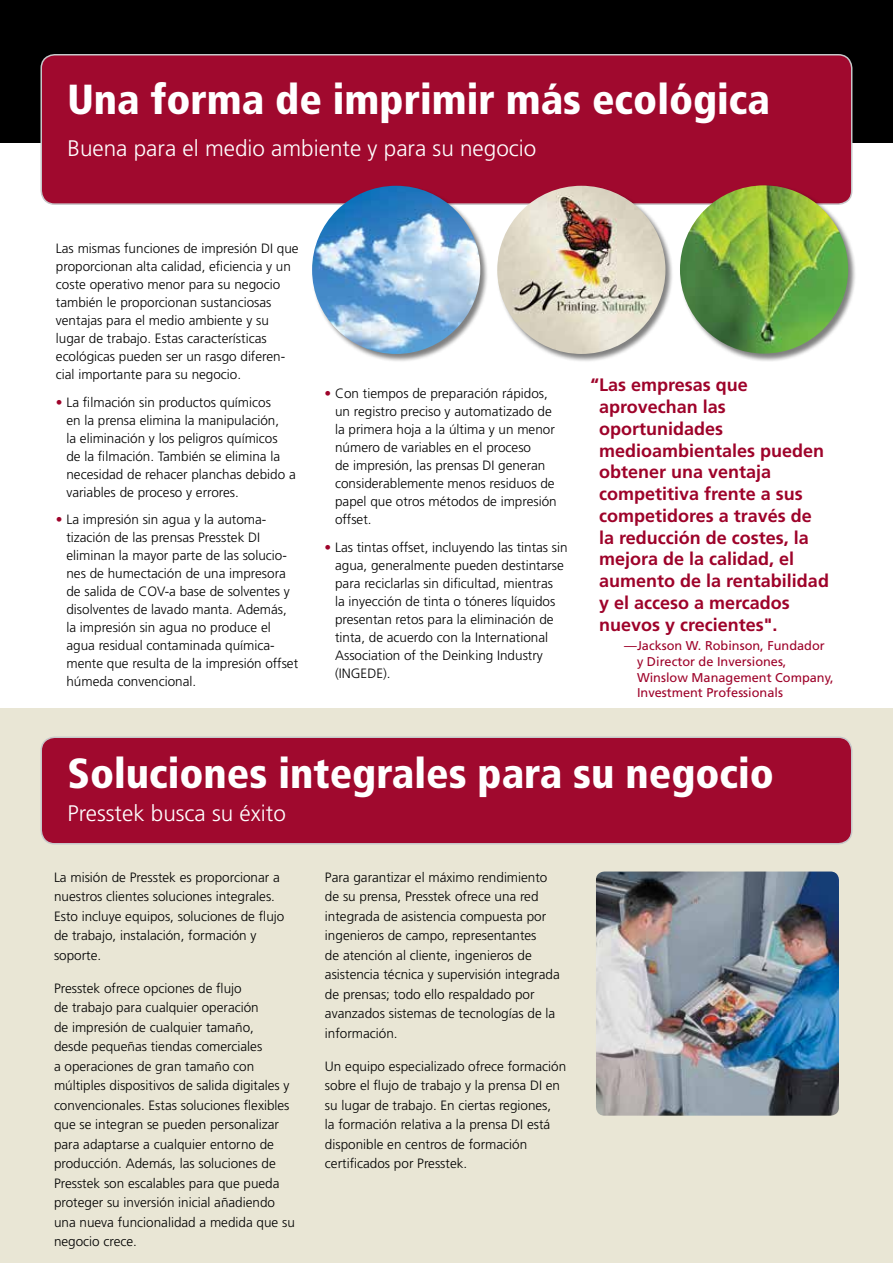
<style>
.page{position:relative;width:893px;height:1263px;background:#fff}
.page>*{position:absolute;margin:0;border:0;box-sizing:border-box;transform-origin:0 0}
.t1{font:900 condensed 42px "Frutiger LT Std";color:#fff}
.t2{font:300 22.5px "Frutiger LT Std";color:#fff}
.t3{font:700 18px/21.8px "Frutiger LT Std";color:#9e032a}
.t4{font:300 13.5px/18px "Frutiger LT Std";color:#000}
.t5{font:12.75px/15.8px "Frutiger LT Std";color:#9e032a}
.s1{color:#9e032a}
</style>
<div class="page">
<div style="left:0;top:708px;width:893px;height:555px;background:#e9e6d5"></div>
<div style="left:0;top:0;width:893px;height:142px;background:#000"></div>
<div style="left:41px;top:55px;width:811px;height:149px;background:#a0092e;border-radius:14px"></div>
<div style="left:40px;top:54px;width:812px;height:151px;border:2px solid #c7c8ca;border-radius:14px"></div>
<div style="left:311px;top:185px;width:178px;height:178px;background:#000;opacity:.5"></div>
<img style="left:312px;top:186px;width:168px;height:168px;border-radius:84px">
<div style="left:496px;top:185px;width:178px;height:178px;background:#000;opacity:.5"></div>
<img style="left:497px;top:186px;width:168px;height:168px;border-radius:84px">
<div style="left:679px;top:185px;width:178px;height:177px;background:#000;opacity:.5"></div>
<img style="left:680px;top:185px;width:168px;height:169px;border-radius:84px">
<div style="left:41px;top:737px;width:811px;height:107px;background:#a0092e;border-radius:14px"></div>
<div style="left:40px;top:736px;width:812px;height:108px;border:2px solid #c7c8ca;border-radius:14px"></div>
<img style="left:596px;top:871px;width:243px;height:245px">
<h1 class="t1" style="left:68px;top:74px;width:704px">Una forma de imprimir más ecológica</h1>
<h2 class="t2" style="left:68px;top:135px;width:470px">Buena para el medio ambiente y para su negocio</h2>
<p class="t4" style="left:56px;top:240px;width:244px">Las mismas funciones de impresión DI que proporcionan alta calidad, eficiencia y un coste operativo menor para su negocio también le proporcionan sustanciosas ventajas para el medio ambiente y su lugar de trabajo. Estas características ecológicas pueden ser un rasgo diferen&shy;cial importante para su negocio.</p>
<p class="t4" style="left:66px;top:393px;width:231px;text-indent:-11px"><span class="s1">•</span> La filmación sin productos químicos<br>en la prensa elimina la manipulación,<br>la eliminación y los peligros químicos<br>de la filmación. También se elimina la necesidad de rehacer planchas debido a variables de proceso y errores.</p>
<p class="t4" style="left:66px;top:510px;width:233px;text-indent:-11px"><span class="s1">•</span> La impresión sin agua y la automa&shy;tización de las prensas Presstek DI eliminan la mayor parte de las solucio&shy;nes de humectación de una impresora de salida de COV-a base de solventes y disolventes de lavado manta. Además, la impresión sin agua no produce el agua residual contaminada química&shy;mente que resulta de la impresión offset húmeda convencional.</p>
<p class="t4" style="left:335px;top:385px;width:223px;text-indent:-11px"><span class="s1">•</span> Con tiempos de preparación rápidos, un registro preciso y automatizado de la primera hoja a la última y un menor número de variables en el proceso<br>de impresión, las prensas DI generan considerablemente menos residuos de papel que otros métodos de impresión offset.</p>
<p class="t4" style="left:335px;top:538px;width:234px;text-indent:-11px"><span class="s1">•</span> Las tintas offset, incluyendo las tintas sin agua, generalmente pueden destintarse para reciclarlas sin dificultad, mientras<br>la inyección de tinta o tóneres líquidos presentan retos para la eliminación de tinta, de acuerdo con la International Association of the Deinking Industry (INGEDE).</p>
<p class="t3" style="left:599px;top:374px;width:231px;text-indent:-9px">“Las empresas que aprovechan las oportunidades medioambientales pueden obtener una ventaja competitiva frente a sus competidores a través de la reducción de costes, la mejora de la calidad, el aumento de la rentabilidad y el acceso a mercados nuevos y crecientes".</p>
<p class="t5" style="left:637px;top:638px;width:198px;text-indent:-13px">—Jackson W. Robinson, Fundador y Director de Inversiones,<br>Winslow Management Company,<br>Investment Professionals</p>
<h1 class="t1" style="left:68px;top:748px;width:708px">Soluciones integrales para su negocio</h1>
<h2 class="t2" style="left:68px;top:800px;width:220px">Presstek busca su éxito</h2>
<p class="t4" style="left:54px;top:867px;width:232px;line-height:19.5px">La misión de Presstek es proporcionar a nuestros clientes soluciones integrales.<br>Esto incluye equipos, soluciones de flujo de trabajo, instalación, formación y soporte.</p>
<p class="t4" style="left:54px;top:978px;width:242px;line-height:19.5px">Presstek ofrece opciones de flujo<br>de trabajo para cualquier operación<br>de impresión de cualquier tamaño,<br>desde pequeñas tiendas comerciales<br>a operaciones de gran tamaño con múltiples dispositivos de salida digitales y convencionales. Estas soluciones flexibles que se integran se pueden personalizar para adaptarse a cualquier entorno de producción. Además, las soluciones de Presstek son escalables para que pueda proteger su inversión inicial añadiendo una nueva funcionalidad a medida que su negocio crece.</p>
<p class="t4" style="left:325px;top:867px;width:236px;line-height:19.5px">Para garantizar el máximo rendimiento de su prensa, Presstek ofrece una red integrada de asistencia compuesta por ingenieros de campo, representantes<br>de atención al cliente, ingenieros de asistencia técnica y supervisión integrada de prensas; todo ello respaldado por avanzados sistemas de tecnologías de la información.</p>
<p class="t4" style="left:325px;top:1056px;width:243px;line-height:19.5px">Un equipo especializado ofrece formación sobre el flujo de trabajo y la prensa DI en su lugar de trabajo. En ciertas regiones,<br>la formación relativa a la prensa DI está disponible en centros de formación certificados por Presstek.</p>
</div>
